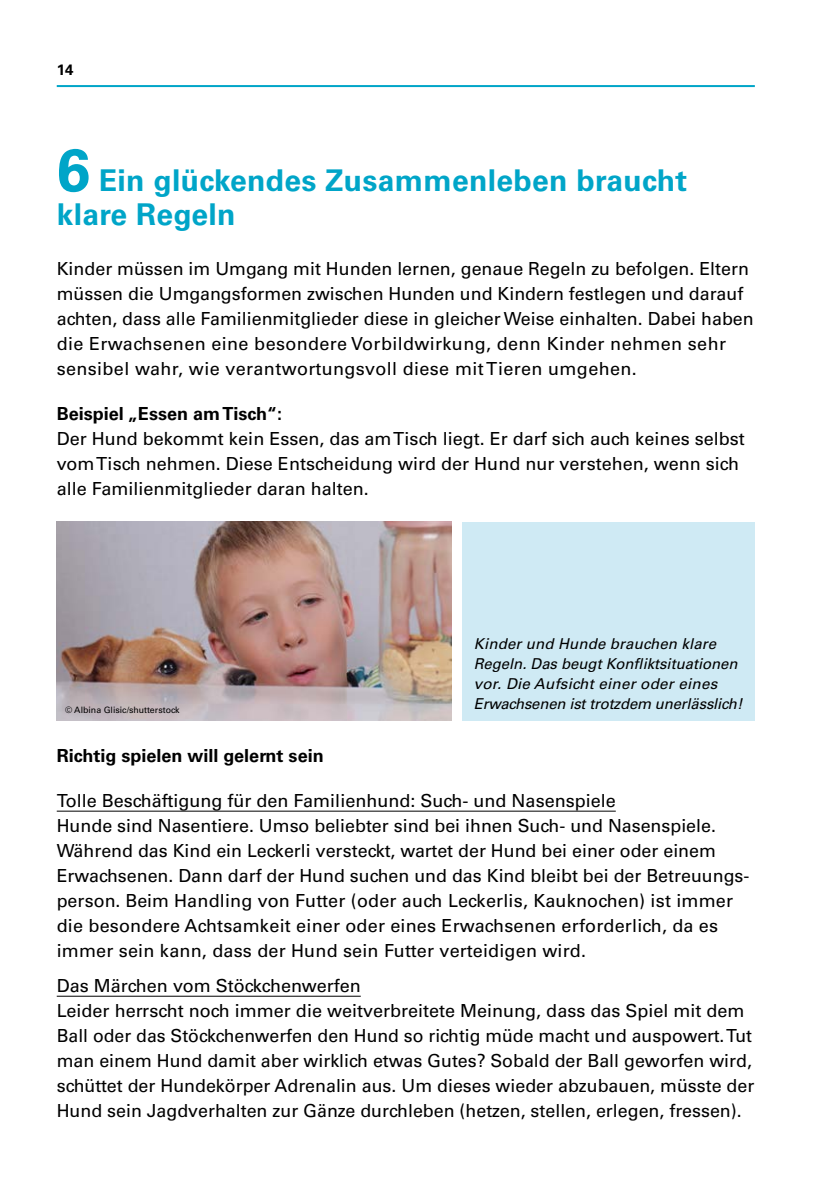
<style>
.page{position:relative;width:840px;height:1191px;background:#fff}
.page>*{position:absolute;margin:0;border:0;box-sizing:border-box;transform-origin:0 0}
.h1_Titel_1{font:700 30px/34px "Univers";letter-spacing:.01em;color:#00a5c8}
.p_Text_1{font:18px/25px "Univers";color:#000}
.h3_Titel_3{font:18px "Univers";color:#000}
.h2_Titel_2{font:700 18px "Univers";color:#000}
.t1{font:italic 15px/20px "Univers LT Std";color:#000}
.t2{font:700 15px "Univers";color:#000}
.p_Copyright{font:8.8px "Univers";color:#000}
.s1{font-size:60px}
</style>
<div class="page">
<hr style="left:57px;top:85px;width:697px;height:2px;background:#00a5c8">
<hr style="left:57px;top:810px;width:558px;height:1px;background:#000">
<hr style="left:57px;top:995px;width:303px;height:1px;background:#000">
<img style="left:57px;top:522px;width:394px;height:198px">
<div style="left:462px;top:522px;width:292px;height:198px;background:#cfeaf4"></div>
<p class="t2" style="left:57px;top:61px;width:18px">14</p>
<h1 class="h1_Titel_1" style="left:57px;top:164px;width:631px"><span class="s1">6</span> Ein glückendes Zusammenleben braucht klare Regeln</h1>
<p class="p_Text_1" style="left:57px;top:256px;width:698px">Kinder müssen im Umgang mit Hunden lernen, genaue Regeln zu befolgen. Eltern müssen die Umgangsformen zwischen Hunden und Kindern festlegen und darauf achten, dass alle Familienmitglieder diese in gleicher Weise einhalten. Dabei haben die Erwachsenen eine besondere Vorbildwirkung, denn Kinder nehmen sehr sensibel wahr, wie verantwortungsvoll diese mit Tieren umgehen.</p>
<h2 class="h2_Titel_2" style="left:57px;top:403px;width:227px">Beispiel „Essen am Tisch“:</h2>
<p class="p_Text_1" style="left:57px;top:426px;width:689px">Der Hund bekommt kein Essen, das am Tisch liegt. Er darf sich auch keines selbst vom Tisch nehmen. Diese Entscheidung wird der Hund nur verstehen, wenn sich alle Familienmitglieder daran halten.</p>
<p class="p_Copyright" style="left:65px;top:705px;width:116px">© Albina Glisic/shutterstock</p>
<p class="t1" style="left:473px;top:634px;width:270px">Kinder und Hunde brauchen klare Regeln. Das beugt Konfliktsituationen vor. Die Aufsicht einer oder eines Erwachsenen ist trotzdem unerlässlich!</p>
<h2 class="h2_Titel_2" style="left:57px;top:745px;width:268px">Richtig spielen will gelernt sein</h2>
<h3 class="h3_Titel_3" style="left:57px;top:790px;width:560px">Tolle Beschäftigung für den Familienhund: Such- und Nasenspiele</h3>
<p class="p_Text_1" style="left:57px;top:813px;width:693px">Hunde sind Nasentiere. Umso beliebter sind bei ihnen Such- und Nasenspiele.<br>Während das Kind ein Leckerli versteckt, wartet der Hund bei einer oder einem Erwachsenen. Dann darf der Hund suchen und das Kind bleibt bei der Betreuungs&shy;person. Beim Handling von Futter (oder auch Leckerlis, Kauknochen) ist immer die besondere Achtsamkeit einer oder eines Erwachsenen erforderlich, da es immer sein kann, dass der Hund sein Futter verteidigen wird.</p>
<h3 class="h3_Titel_3" style="left:57px;top:975px;width:305px">Das Märchen vom Stöckchenwerfen</h3>
<p class="p_Text_1" style="left:57px;top:998px;width:698px">Leider herrscht noch immer die weitverbreitete Meinung, dass das Spiel mit dem Ball oder das Stöckchenwerfen den Hund so richtig müde macht und auspowert. Tut man einem Hund damit aber wirklich etwas Gutes? Sobald der Ball geworfen wird, schüttet der Hundekörper Adrenalin aus. Um dieses wieder abzubauen, müsste der Hund sein Jagdverhalten zur Gänze durchleben (hetzen, stellen, erlegen, fressen).</p>
</div>
